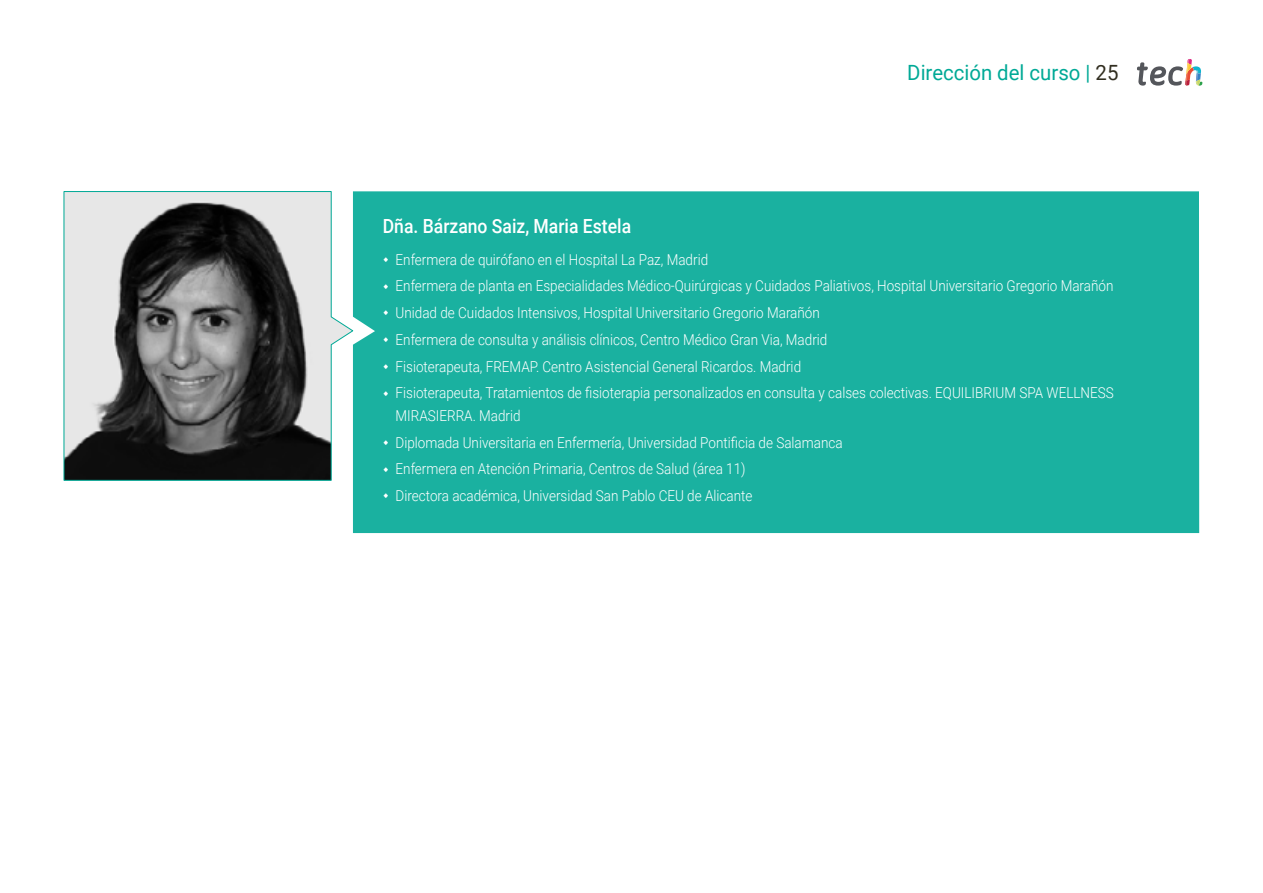
<style>
.page{position:relative;width:1263px;height:893px;background:#fff}
.page>*{position:absolute;margin:0;border:0;box-sizing:border-box;transform-origin:0 0}
.t1{font:21px "Roboto";color:#00a996}
.t2{font:500 19.5px "Roboto";color:#fff;scale:.9 1}
.t3{font:300 15px/26.7px "Roboto";color:#fff;scale:.9 1}
.s1{color:#312e20}
</style>
<div class="page">
<svg style="left:1137px;top:59px;width:65px;height:27px"></svg>
<div style="left:353px;top:191px;width:846px;height:342px;background:#1ab1a0"></div>
<svg style="left:64px;top:191px;width:289px;height:290px;background:#7c7e7e"></svg>
<svg style="left:384px;top:257px;width:4px;height:5px"></svg>
<svg style="left:384px;top:284px;width:4px;height:5px"></svg>
<svg style="left:384px;top:310px;width:4px;height:5px"></svg>
<svg style="left:384px;top:337px;width:4px;height:5px"></svg>
<svg style="left:384px;top:364px;width:4px;height:5px"></svg>
<svg style="left:384px;top:391px;width:4px;height:5px"></svg>
<svg style="left:384px;top:440px;width:4px;height:5px"></svg>
<svg style="left:384px;top:467px;width:4px;height:5px"></svg>
<svg style="left:384px;top:493px;width:4px;height:5px"></svg>
<h1 class="t1" style="left:907px;top:57px;width:213px">Dirección del curso | <span class="s1">25</span></h1>
<h2 class="t2" style="left:383px;top:212px;width:277px">Dña. Bárzano Saiz, Maria Estela</h2>
<p class="t3" style="left:396px;top:245px;width:799px">Enfermera de quirófano en el Hospital La Paz, Madrid<br>Enfermera de planta en Especialidades Médico-Quirúrgicas y Cuidados Paliativos, Hospital Universitario Gregorio Marañón Unidad de Cuidados Intensivos, Hospital Universitario Gregorio Marañón<br>Enfermera de consulta y análisis clínicos, Centro Médico Gran Via, Madrid<br>Fisioterapeuta, FREMAP. Centro Asistencial General Ricardos. Madrid<br>Fisioterapeuta, Tratamientos de fisioterapia personalizados en consulta y calses colectivas. EQUILIBRIUM SPA WELLNESS</p>
<p class="t3" style="left:396px;top:402px;width:498px">MIRASIERRA. Madrid<br>Diplomada Universitaria en Enfermería, Universidad Pontificia de Salamanca Enfermera en Atención Primaria, Centros de Salud (área 11)<br>Directora académica, Universidad San Pablo CEU de Alicante</p>
</div>
